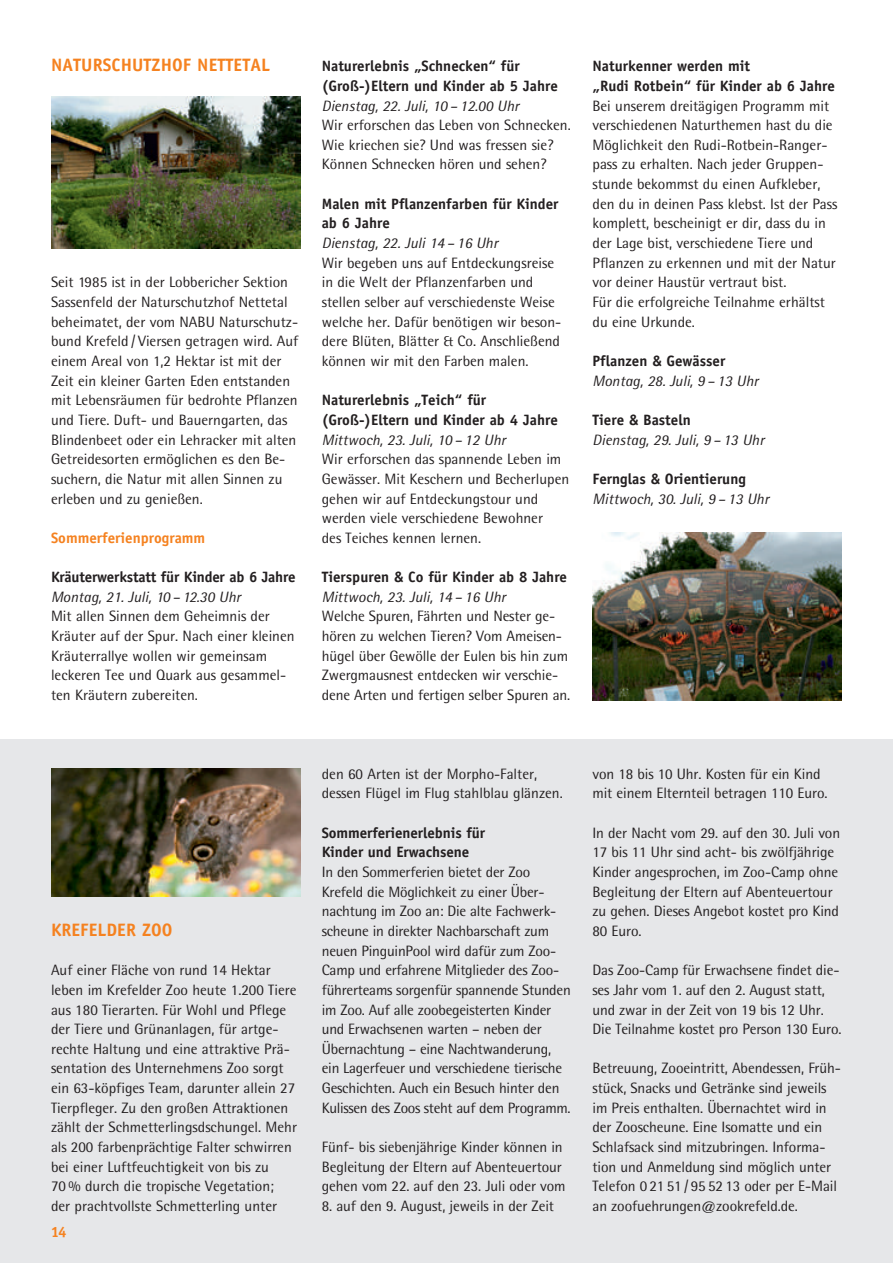
<style>
.page{position:relative;width:893px;height:1263px;background:#fff}
.page>*{position:absolute;margin:0;border:0;box-sizing:border-box;transform-origin:0 0}
.t1{font:700 18px "Officina Sans";letter-spacing:.005em;color:#f58220}
.t2{font:15px/19.6px "Rotis Semi Sans";color:#231f20}
.t3{font:700 15px/19.6px "Officina Sans";color:#231f20}
.t4{font:italic 15px "Rotis Semi Sans";color:#231f20}
.t5{font:700 15px "Officina Sans";color:#f58220}
.t6{font:700 15px "Officina San ITC";color:#f58220}
</style>
<div class="page">
<div style="left:0;top:739px;width:893px;height:524px;background:#e6e7e9"></div>
<img style="left:51px;top:96px;width:249px;height:152px">
<img style="left:592px;top:532px;width:250px;height:168px">
<img style="left:51px;top:768px;width:249px;height:128px">
<p class="t1" style="left:51px;top:54px;width:221px">Naturschutzhof N ettetal</p>
<p class="t2" style="left:51px;top:272px;width:249px">Seit 1985 ist in der Lobbericher Sektion Sassenfeld der Naturschutzhof Nettetal beheimatet, der vom NABU Naturschutz&shy;bund Krefeld / Viersen getragen wird. Auf einem Areal von 1,2 Hektar ist mit der Zeit ein kleiner Garten Eden entstanden mit Lebensräumen für bedrohte Pflanzen und Tiere. Duft- und Bauerngarten, das Blindenbeet oder ein Lehracker mit alten Getreidesorten ermöglichen es den Be&shy;suchern, die Natur mit allen Sinnen zu erleben und zu genießen.</p>
<p class="t5" style="left:51px;top:528px;width:156px">Sommerferienprogramm</p>
<p class="t3" style="left:51px;top:567px;width:246px">Kräuterwerkstatt für Kinder ab 6 Jahre</p>
<p class="t4" style="left:51px;top:588px;width:191px">Montag, 21. Juli, 10 – 12.30 Uhr</p>
<p class="t2" style="left:51px;top:606px;width:245px">Mit allen Sinnen dem Geheimnis der Kräuter auf der Spur. Nach einer kleinen Kräuterrallye wollen wir gemeinsam leckeren Tee und Quark aus gesammel&shy;ten Kräutern zubereiten.</p>
<p class="t3" style="left:322px;top:56px;width:238px">N aturerlebnis „Schnecken“ für (Groß-)Eltern und Kinder ab 5 Jahre</p>
<p class="t4" style="left:322px;top:96px;width:199px">Dienstag, 22. Juli, 10 – 12.00 Uhr</p>
<p class="t2" style="left:322px;top:115px;width:251px">Wir erforschen das Leben von Schnecken.<br>Wie kriechen sie? Und was fressen sie?<br>Können Schnecken hören und sehen?</p>
<p class="t3" style="left:322px;top:194px;width:238px">Malen mit Pflanzenfarben für Kinder ab 6 Jahre</p>
<p class="t4" style="left:322px;top:234px;width:178px">Dienstag, 22. Juli 14 – 16 Uhr</p>
<p class="t2" style="left:322px;top:253px;width:241px">Wir begeben uns auf Entdeckungsreise in die Welt der Pflanzenfarben und stellen selber auf verschiedenste Weise welche her. Dafür benötigen wir beson&shy;dere Blüten, Blätter &amp; Co. Anschließend können wir mit den Farben malen.</p>
<p class="t3" style="left:322px;top:390px;width:238px">N aturerlebnis „Teich“ für (Groß-)Eltern und Kinder ab 4 Jahre</p>
<p class="t4" style="left:322px;top:430px;width:186px">Mittwoch, 23. Juli, 10 – 12 Uhr</p>
<p class="t2" style="left:322px;top:449px;width:249px">Wir erforschen das spannende Leben im Gewässer. Mit Keschern und Becherlupen gehen wir auf Entdeckungstour und werden viele verschiedene Bewohner<br>des Teiches kennen lernen.</p>
<p class="t3" style="left:322px;top:567px;width:247px">Tierspuren &amp; Co für Kinder ab 8 Jahre</p>
<p class="t4" style="left:322px;top:588px;width:186px">Mittwoch, 23. Juli, 14 – 16 Uhr</p>
<p class="t2" style="left:322px;top:606px;width:250px">Welche Spuren, Fährten und Nester ge&shy;hören zu welchen Tieren? Vom Ameisen&shy;hügel über Gewölle der Eulen bis hin zum Zwergmausnest entdecken wir verschie&shy;dene Arten und fertigen selber Spuren an.</p>
<p class="t3" style="left:592px;top:56px;width:244px">N aturkenner werden mit<br>„Rudi Rotbein“ für Kinder ab 6 Jahre</p>
<p class="t2" style="left:592px;top:95px;width:246px">Bei unserem dreitägigen Programm mit verschiedenen Naturthemen hast du die Möglichkeit den Rudi-Rotbein-Ranger&shy;pass zu erhalten. Nach jeder Gruppen&shy;stunde bekommst du einen Aufkleber, den du in deinen Pass klebst. Ist der Pass komplett, bescheinigt er dir, dass du in der Lage bist, verschiedene Tiere und Pflanzen zu erkennen und mit der Natur vor deiner Haustür vertraut bist.<br>Für die erfolgreiche Teilnahme erhältst du eine Urkunde.</p>
<p class="t3" style="left:592px;top:351px;width:134px">Pflanzen &amp; Gewässer</p>
<p class="t4" style="left:592px;top:371px;width:168px">Montag, 28. Juli, 9 – 13 Uhr</p>
<p class="t3" style="left:592px;top:410px;width:100px">Tiere &amp; Basteln</p>
<p class="t4" style="left:592px;top:430px;width:173px">Dienstag, 29. Juli, 9 – 13 Uhr</p>
<p class="t3" style="left:592px;top:469px;width:155px">Fernglas &amp; Orientierung</p>
<p class="t4" style="left:592px;top:489px;width:178px">Mittwoch, 30. Juli, 9 – 13 Uhr</p>
<p class="t1" style="left:51px;top:918px;width:123px">Krefelder Zoo</p>
<p class="t2" style="left:51px;top:960px;width:248px">Auf einer Fläche von rund 14 Hektar leben im Krefelder Zoo heute 1.200 Tiere aus 180 Tierarten. Für Wohl und Pflege der Tiere und Grünanlagen, für artge&shy;rechte Haltung und eine attraktive Prä&shy;sentation des Unternehmens Zoo sorgt ein 63-köpfiges Team, darunter allein 27<br>Tierpfleger. Zu den großen Attraktionen zählt der Schmetterlingsdschungel. Mehr als 200 farbenprächtige Falter schwirren bei einer Luftfeuchtigkeit von bis zu<br>70 % durch die tropische Vegetation; der prachtvollste Schmetterling unter</p>
<p class="t6" style="left:51px;top:1222px;width:17px">14</p>
<p class="t2" style="left:322px;top:764px;width:242px">den 60 Arten ist der Morpho-Falter, dessen Flügel im Flug stahlblau glänzen.</p>
<p class="t3" style="left:322px;top:822px;width:165px">Sommerferienerlebnis für<br>Kinder und Erwachsene</p>
<p class="t2" style="left:322px;top:862px;width:251px">In den Sommerferien bietet der Zoo Krefeld die Möglichkeit zu einer Über&shy;nachtung im Zoo an: Die alte Fachwerk&shy;scheune in direkter Nachbarschaft zum neuen PinguinPool wird dafür zum Zoo-Camp und erfahrene Mitglieder des Zoo&shy;führerteams sorgenfür spannende Stunden im Zoo. Auf alle zoobegeisterten Kinder und Erwachsenen warten – neben der Übernachtung – eine Nachtwanderung, ein Lagerfeuer und verschiedene tierische Geschichten. Auch ein Besuch hinter den Kulissen des Zoos steht auf dem Programm.</p>
<p class="t2" style="left:322px;top:1137px;width:245px">Fünf- bis siebenjährige Kinder können in<br>Begleitung der Eltern auf Abenteuertour gehen vom 22. auf den 23. Juli oder vom</p>
<p class="t2" style="left:322px;top:1196px;width:234px">8. auf den 9. August, jeweils in der Zeit</p>
<p class="t2" style="left:592px;top:764px;width:237px">von 18 bis 10 Uhr. Kosten für ein Kind mit einem Elternteil betragen 110 Euro.</p>
<p class="t2" style="left:592px;top:823px;width:249px">In der Nacht vom 29. auf den 30. Juli von 17 bis 11 Uhr sind acht- bis zwölfjährige Kinder angesprochen, im Zoo-Camp ohne Begleitung der Eltern auf Abenteuertour zu gehen. Dieses Angebot kostet pro Kind 80 Euro.</p>
<p class="t2" style="left:592px;top:960px;width:250px">Das Zoo-Camp für Erwachsene findet die&shy;ses Jahr vom 1. auf den 2. August statt, und zwar in der Zeit von 19 bis 12 Uhr.<br>Die Teilnahme kostet pro Person 130 Euro.</p>
<p class="t2" style="left:592px;top:1058px;width:250px">Betreuung, Zooeintritt, Abendessen, Früh&shy;stück, Snacks und Getränke sind jeweils im Preis enthalten. Übernachtet wird in der Zooscheune. Eine Isomatte und ein Schlafsack sind mitzubringen. Informa&shy;tion und Anmeldung sind möglich unter Telefon 0 21 51 / 95 52 13 oder per E-Mail an zoofuehrungen@zookrefeld.de.</p>
</div>
